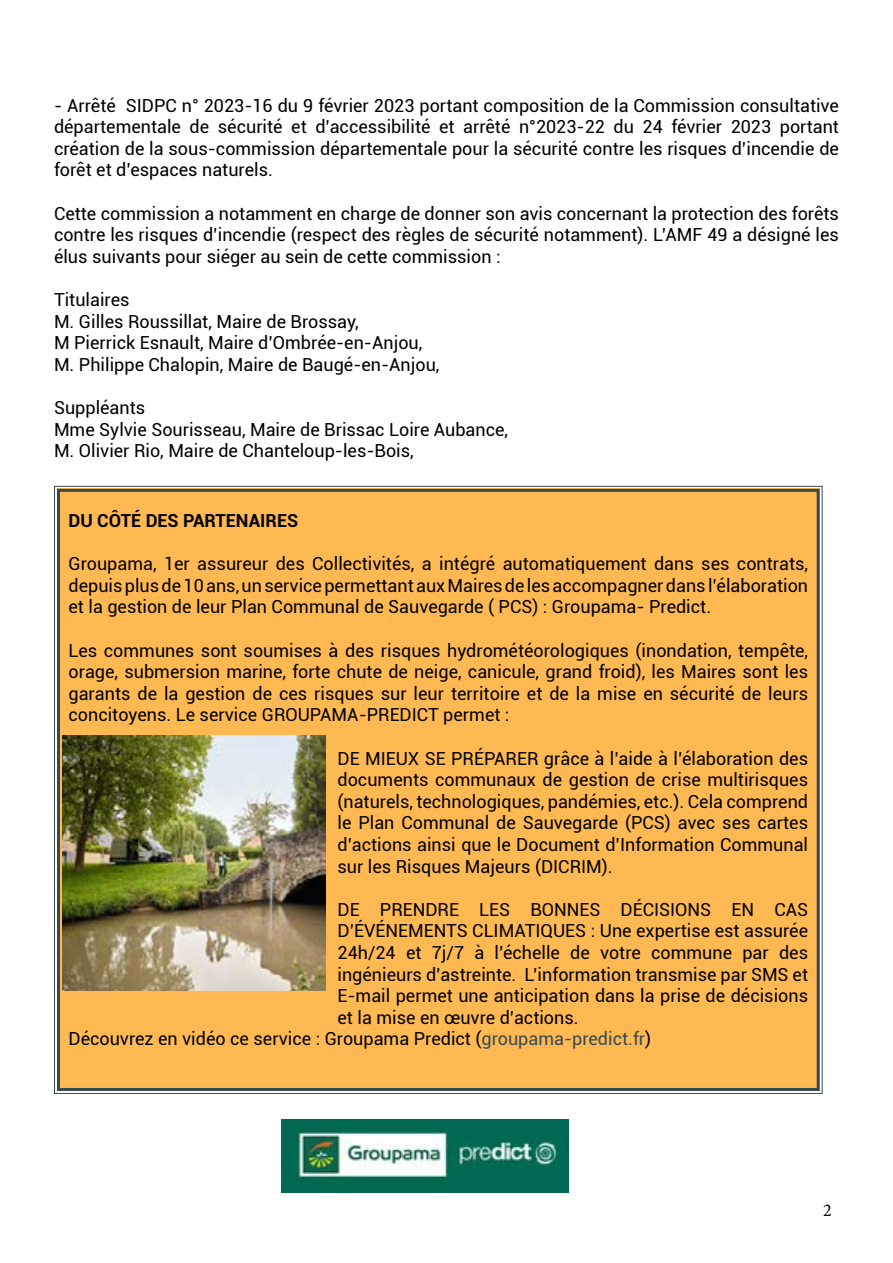
<style>
.page{position:relative;width:893px;height:1263px;background:#fff}
.page>*{position:absolute;margin:0;border:0;box-sizing:border-box;transform-origin:0 0}
.t1{font:18px/21.6px "Roboto";color:#000;text-align:justify}
.t2{font:700 18px "Roboto";color:#000}
.t3{font:18px "Minion Pro";color:#000}
.s1{color:#374a52}
</style>
<div class="page">
<div style="left:54px;top:485px;width:769px;height:609px;background:#ffb952"></div>
<div style="left:57px;top:489px;width:763px;height:602px;border:3px solid #374a52"></div>
<img style="left:63px;top:735px;width:262px;height:255px">
<img style="left:281px;top:1119px;width:287px;height:73px">
<p class="t1" style="left:54px;top:94px;width:786px">- Arrêté SIDPC n° 2023-16 du 9 février 2023 portant composition de la Commission consultative départementale de sécurité et d’accessibilité et arrêté n°2023-22 du 24 février 2023 portant création de la sous-commission départementale pour la sécurité contre les risques d’incendie de forêt et d’espaces naturels.</p>
<p class="t1" style="left:54px;top:202px;width:786px">Cette commission a notamment en charge de donner son avis concernant la protection des forêts contre les risques d’incendie (respect des règles de sécurité notamment). L’AMF 49 a désigné les élus suivants pour siéger au sein de cette commission :</p>
<p class="t1" style="left:54px;top:288px;width:387px;text-align:left">Titulaires<br>M. Gilles Roussillat, Maire de Brossay,<br>M Pierrick Esnault, Maire d’Ombrée-en-Anjou, M. Philippe Chalopin, Maire de Baugé-en-Anjou,</p>
<p class="t1" style="left:54px;top:396px;width:456px;text-align:left">Suppléants<br>Mme Sylvie Sourisseau, Maire de Brissac Loire Aubance,<br>M. Olivier Rio, Maire de Chanteloup-les-Bois,</p>
<p class="t2" style="left:69px;top:508px;width:231px">DU CÔTÉ DES PARTENAIRES</p>
<p class="t1" style="left:69px;top:552px;width:741px">Groupama, 1er assureur des Collectivités, a intégré automatiquement dans ses contrats, depuis plus de 10 ans, un service permettant aux Maires de les accompagner dans l’élaboration et la gestion de leur Plan Communal de Sauvegarde ( PCS) : Groupama- Predict.</p>
<p class="t1" style="left:69px;top:639px;width:741px">Les communes sont soumises à des risques hydrométéorologiques (inondation, tempête, orage, submersion marine, forte chute de neige, canicule, grand froid), les Maires sont les garants de la gestion de ces risques sur leur territoire et de la mise en sécurité de leurs concitoyens. Le service GROUPAMA-PREDICT permet :</p>
<p class="t1" style="left:338px;top:747px;width:472px">DE MIEUX SE PRÉPARER grâce à l’aide à l’élaboration des documents communaux de gestion de crise multirisques (naturels, technologiques, pandémies, etc.). Cela comprend le Plan Communal de Sauvegarde (PCS) avec ses cartes d’actions ainsi que le Document d’Information Communal sur les Risques Majeurs (DICRIM).</p>
<p class="t1" style="left:338px;top:898px;width:472px">DE PRENDRE LES BONNES DÉCISIONS EN CAS</p>
<p class="t1" style="left:338px;top:919px;width:472px">D’ÉVÉNEMENTS CLIMATIQUES : Une expertise est assurée</p>
<p class="t1" style="left:338px;top:941px;width:472px">24h/24 et 7j/7 à l’échelle de votre commune par des</p>
<p class="t1" style="left:338px;top:963px;width:472px">ingénieurs d’astreinte. L’information transmise par SMS et</p>
<p class="t1" style="left:338px;top:984px;width:472px">E-mail permet une anticipation dans la prise de décisions</p>
<p class="t1" style="left:338px;top:1006px;width:243px">et la mise en œuvre d’actions.</p>
<p class="t1" style="left:69px;top:1027px;width:584px">Découvrez en vidéo ce service : Groupama Predict (<span class="s1">groupama-predict.fr</span>)</p>
<p class="t3" style="left:823px;top:1198px;width:10px">2</p>
</div>
